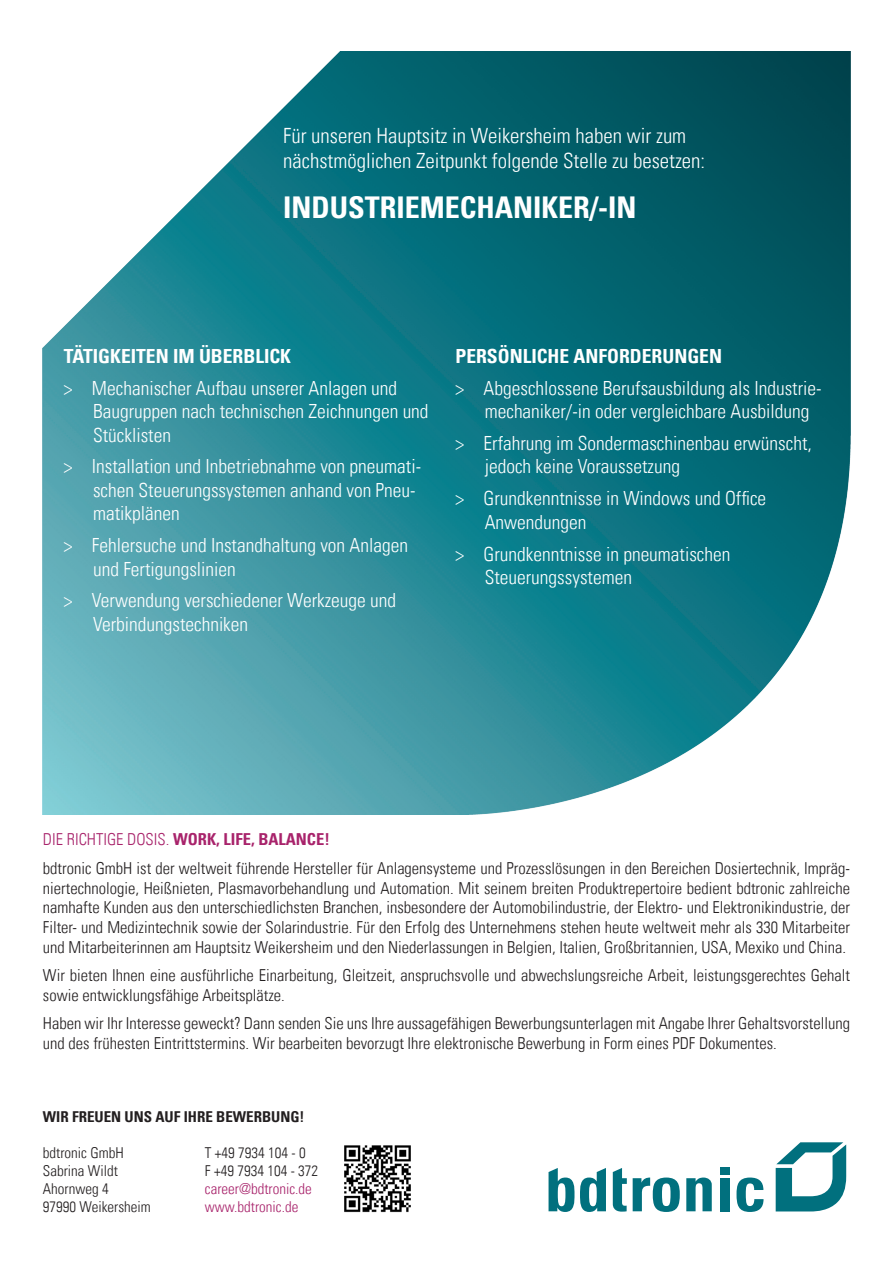
<style>
.page{position:relative;width:893px;height:1263px;background:#fff}
.page>*{position:absolute;margin:0;border:0;box-sizing:border-box;transform-origin:0 0}
.t1{font:30px "Univers Com 67 Bold Cond";color:#fff}
.t2{font:21px "Univers Com 47 Light Cond";color:#fff}
.t3{font:19.5px "Univers Com 47 Light Cond";color:#fff}
.t4{font:19.5px "Univers Com 67 Bold Cond";color:#fff}
.t5{font:16.5px/19.8px "Univers Com 47 Light Cond";color:#231f20}
.t6{font:16.5px "Univers Com 67 Bold Cond";color:#a8236b}
.t7{font:15px "Univers Com 47 Light Cond";color:#231f20}
.t8{font:15px "Univers Com 47 Light Cond";color:#a8236b}
.t9{font:15px "Univers Com 67 Bold Cond";color:#231f20}
.s1{font-family:"Univers Com 47 Light Cond"}
</style>
<div class="page">
<img style="left:43px;top:51px;width:807px;height:764px">
<img style="left:344px;top:1145px;width:67px;height:68px">
<svg style="left:776px;top:1142px;width:70px;height:69px"></svg>
<svg style="left:549px;top:1168px;width:57px;height:44px"></svg>
<svg style="left:613px;top:1168px;width:14px;height:43px"></svg>
<svg style="left:633px;top:1177px;width:47px;height:35px"></svg>
<svg style="left:686px;top:1177px;width:26px;height:34px"></svg>
<div style="left:720px;top:1178px;width:9px;height:33px;background:#01707e"></div>
<svg style="left:736px;top:1177px;width:27px;height:35px"></svg>
<div style="left:720px;top:1167px;width:9px;height:7px;background:#01707e"></div>
<p class="t2" style="left:283px;top:123px;width:405px">Für unseren Hauptsitz in Weikersheim haben wir zum</p>
<p class="t2" style="left:283px;top:148px;width:424px">nächstmöglichen Zeitpunkt folgende Stelle zu besetzen:</p>
<p class="t1" style="left:283px;top:189px;width:355px">INDUSTRIEMECHANIKER/-IN</p>
<p class="t4" style="left:64px;top:344px;width:229px">TÄTIGKEITEN IM ÜBERBLICK</p>
<p class="t3" style="left:64px;top:376px;width:335px">&gt; Mechanischer Aufbau unserer Anlagen und</p>
<p class="t3" style="left:93px;top:400px;width:337px">Baugruppen nach technischen Zeichnungen und</p>
<p class="t3" style="left:93px;top:423px;width:79px">Stücklisten</p>
<p class="t3" style="left:64px;top:455px;width:359px">&gt; Installation und Inbetriebnahme von pneumati-</p>
<p class="t3" style="left:93px;top:478px;width:324px">schen Steuerungssystemen anhand von Pneu-</p>
<p class="t3" style="left:93px;top:502px;width:88px">matikplänen</p>
<p class="t3" style="left:64px;top:534px;width:346px">&gt; Fehlersuche und Instandhaltung von Anlagen</p>
<p class="t3" style="left:93px;top:557px;width:144px">und Fertigungslinien</p>
<p class="t3" style="left:64px;top:589px;width:334px">&gt; Verwendung verschiedener Werkzeuge und</p>
<p class="t3" style="left:93px;top:612px;width:157px">Verbindungstechniken</p>
<p class="t4" style="left:455px;top:344px;width:268px">PERSÖNLICHE ANFORDERUNGEN</p>
<p class="t3" style="left:455px;top:376px;width:367px">&gt; Abgeschlossene Berufsausbildung als Industrie-</p>
<p class="t3" style="left:485px;top:400px;width:326px">mechaniker/-in oder vergleichbare Ausbildung</p>
<p class="t3" style="left:455px;top:431px;width:358px">&gt; Erfahrung im Sondermaschinenbau erwünscht,</p>
<p class="t3" style="left:485px;top:455px;width:197px">jedoch keine Voraussetzung</p>
<p class="t3" style="left:455px;top:487px;width:312px">&gt; Grundkenntnisse in Windows und Office</p>
<p class="t3" style="left:485px;top:510px;width:103px">Anwendungen</p>
<p class="t3" style="left:455px;top:542px;width:277px">&gt; Grundkenntnisse in pneumatischen</p>
<p class="t3" style="left:485px;top:565px;width:149px">Steuerungssystemen</p>
<p class="t6" style="left:43px;top:829px;width:288px"><span class="s1">DIE RICHTIGE DOSIS.</span> WORK, LIFE, BALANCE!</p>
<p class="t5" style="left:43px;top:858px;width:809px;text-align:justify">bdtronic GmbH ist der weltweit führende Hersteller für Anlagensysteme und Prozesslösungen in den Bereichen Dosiertechnik, Impräg&shy;niertechnologie, Heißnieten, Plasmavorbehandlung und Automation. Mit seinem breiten Produktrepertoire bedient bdtronic zahlreiche namhafte Kunden aus den unterschiedlichsten Branchen, insbesondere der Automobilindustrie, der Elektro- und Elektronikindustrie, der Filter- und Medizintechnik sowie der Solarindustrie. Für den Erfolg des Unternehmens stehen heute weltweit mehr als 330 Mitarbeiter und Mitarbeiterinnen am Hauptsitz Weikersheim und den Niederlassungen in Belgien, Italien, Großbritannien, USA, Mexiko und China.</p>
<p class="t5" style="left:43px;top:965px;width:809px">Wir bieten Ihnen eine ausführliche Einarbeitung, Gleitzeit, anspruchsvolle und abwechslungsreiche Arbeit, leistungsgerechtes Gehalt sowie entwicklungsfähige Arbeitsplätze.</p>
<p class="t5" style="left:43px;top:1014px;width:809px">Haben wir Ihr Interesse geweckt? Dann senden Sie uns Ihre aussagefähigen Bewerbungsunterlagen mit Angabe Ihrer Gehaltsvorstellung und des frühesten Eintrittstermins. Wir bearbeiten bevorzugt Ihre elektronische Bewerbung in Form eines PDF Dokumentes.</p>
<p class="t9" style="left:43px;top:1107px;width:263px">WIR FREUEN UNS AUF IHRE BEWERBUNG!</p>
<p class="t7" style="left:43px;top:1144px;width:82px">bdtronic GmbH</p>
<p class="t7" style="left:205px;top:1144px;width:102px">T +49 7934 104 - 0</p>
<p class="t7" style="left:43px;top:1162px;width:76px">Sabrina Wildt</p>
<p class="t7" style="left:205px;top:1162px;width:115px">F +49 7934 104 - 372</p>
<p class="t7" style="left:43px;top:1180px;width:67px">Ahornweg 4</p>
<p class="t8" style="left:205px;top:1180px;width:108px">career@bdtronic.de</p>
<p class="t7" style="left:43px;top:1198px;width:109px">97990 Weikersheim</p>
<p class="t8" style="left:205px;top:1198px;width:95px">www.bdtronic.de</p>
</div>
